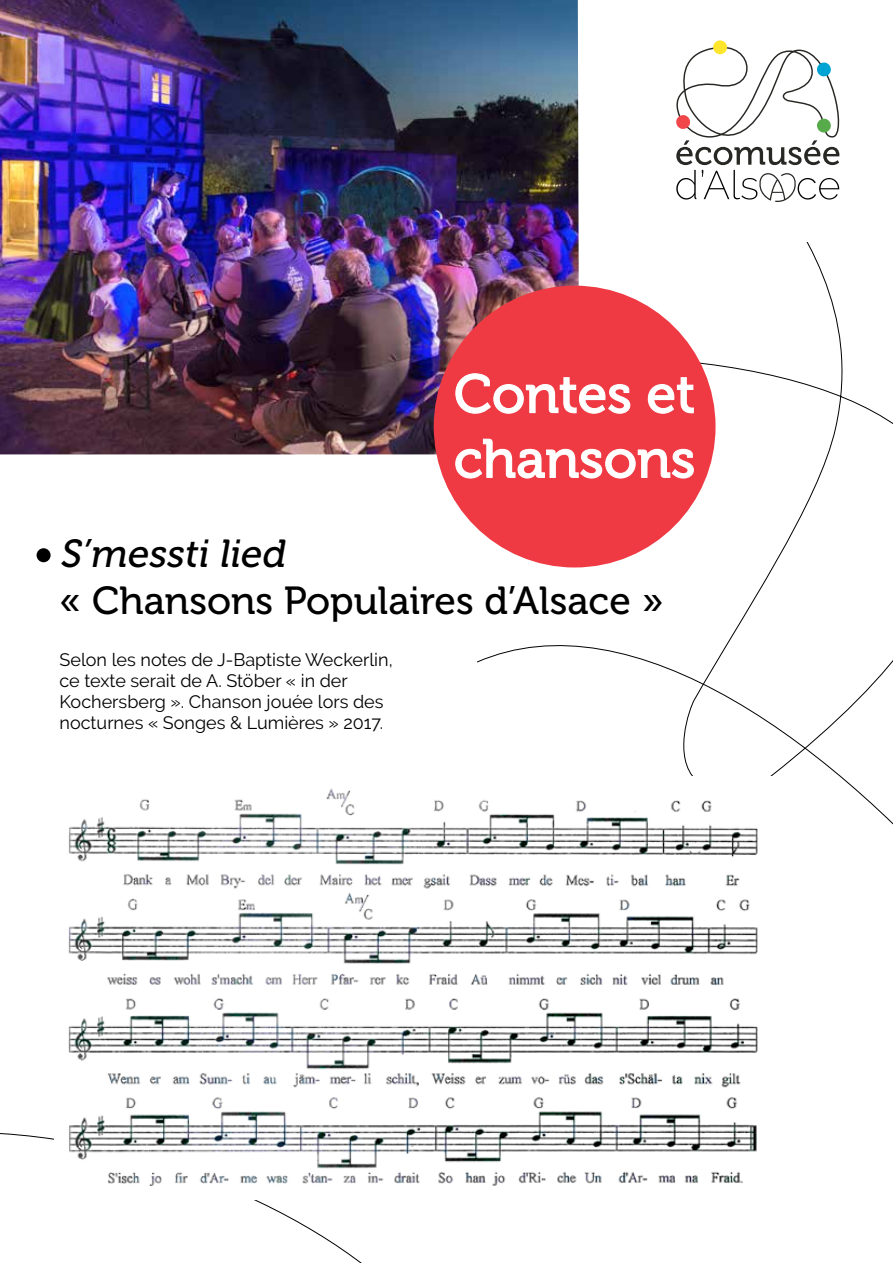
<style>
.page{position:relative;width:893px;height:1263px;background:#fff}
.page>*{position:absolute;margin:0;border:0;box-sizing:border-box;transform-origin:0 0}
.t1{font:54px/64.8px "Museo 500";color:#fff}
.t2{font:39px "Museo 500";color:#000}
.t3{font:italic 39px "Museo 500";color:#000}
.t4{font:18px/21px "Raleway";color:#000}
</style>
<div class="page">
<img style="left:0;top:0;width:579px;height:454px">
<div style="left:37px;top:548px;width:14px;height:14px;background:#000;border-radius:50%"></div>
<svg style="left:676px;top:40px;width:163px;height:162px"></svg>
<div style="left:434px;top:286px;width:281px;height:281px;background:#ef3a44;border-radius:50%"></div>
<svg style="left:455px;top:373px;width:176px;height:41px"></svg>
<svg style="left:647px;top:377px;width:47px;height:37px"></svg>
<svg style="left:455px;top:438px;width:239px;height:41px"></svg>
<img style="left:68px;top:788px;width:690px;height:398px">
<h1 class="t1" style="left:454px;top:362px;width:243px">Contes et chansons</h1>
<h2 class="t3" style="left:60px;top:532px;width:234px">S’messti lied</h2>
<h2 class="t2" style="left:60px;top:579px;width:605px">« Chansons Populaires d’Alsace »</h2>
<p class="t4" style="left:60px;top:649px;width:335px">Selon les notes de J-Baptiste Weckerlin, ce texte serait de A. Stöber « in der Kochersberg ». Chanson jouée lors des nocturnes « Songes &amp; Lumières » 2017.</p>
</div>
